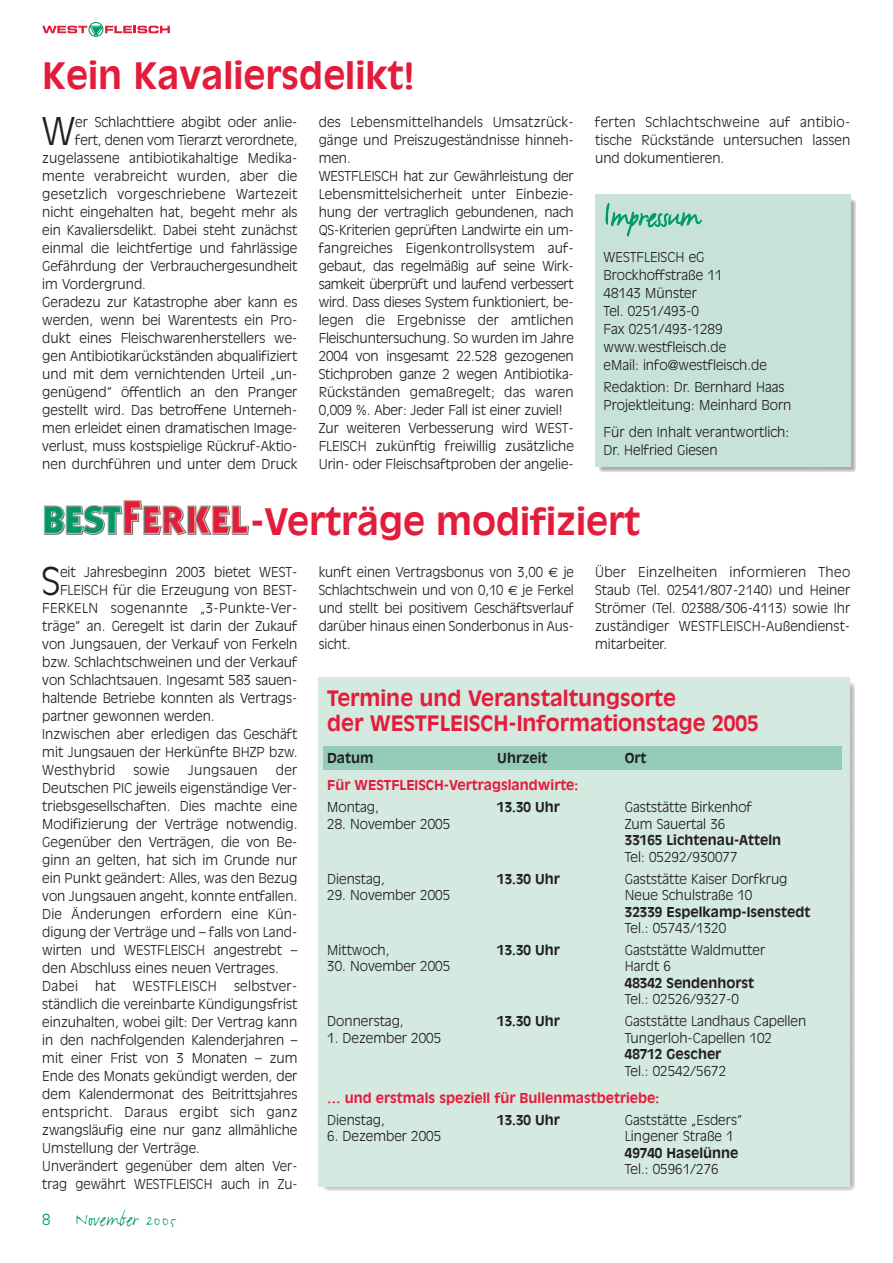
<style>
.page{position:relative;width:893px;height:1263px;background:#fff}
.page>*{position:absolute;margin:0;border:0;box-sizing:border-box;transform-origin:0 0}
.t1{font:300 37.8px "Antique Olive";color:#231f20}
.t2{font:700 36px "Antique Olive";color:#e41c3b}
.t3{font:30px "FF Justlefthand";letter-spacing:-.005em;color:#009964}
.t4{font:700 21px/25.2px "Antique Olive";color:#e41c3b}
.t5{font:21px "FF Justlefthand";color:#009964}
.t6{font:300 13.5px/18px "Antique Olive";color:#231f20}
.t7{font:700 13.5px "Antique Olive";color:#231f20}
.t8{font:300 13.5px "Antique Olive";letter-spacing:.02em;color:#231f20}
.t9{font:700 13.5px "Antique Olive";color:#e41c3b}
.s1{font-size:48px}
.s2{font-family:"Antique Olive";font-weight:300;font-size:15px}
.s3{font-family:"Euro Sans";font-weight:400}
</style>
<div class="page">
<div style="left:88px;top:22px;width:15px;height:15px;border:1px solid #009964;border-radius:50%"></div>
<svg style="left:42px;top:25px;width:128px;height:12px"></svg>
<div style="left:319px;top:677px;width:531px;height:509px;background:#d4e9df"></div>
<div style="left:323px;top:746px;width:519px;height:24px;background:#94ccb7"></div>
<img style="left:599px;top:199px;width:257px;height:272px">
<div style="left:595px;top:195px;width:255px;height:272px;background:#c7e3d7"></div>
<svg style="left:44px;top:500px;width:205px;height:35px"></svg>
<h2 class="t2" style="left:42px;top:61px;width:374px">Kein Kavaliersdelikt!</h2>
<h1 class="t1" style="left:42px;top:115px;width:35px">W</h1>
<p class="t6" style="left:75px;top:113px;width:224px">er Schlachttiere abgibt oder anlie-</p>
<p class="t6" style="left:75px;top:131px;width:224px">fert, denen vom Tierarzt verordnete,</p>
<p class="t6" style="left:42px;top:149px;width:257px">zugelassene antibiotikahaltige Medika-</p>
<p class="t8" style="left:42px;top:170px;width:257px">mente verabreicht wurden, aber die</p>
<p class="t8" style="left:42px;top:188px;width:257px">gesetzlich vorgeschriebene Wartezeit</p>
<p class="t6" style="left:42px;top:203px;width:257px">nicht eingehalten hat, begeht mehr als</p>
<p class="t6" style="left:42px;top:221px;width:257px">ein Kavaliersdelikt. Dabei steht zunächst</p>
<p class="t6" style="left:42px;top:239px;width:257px">einmal die leichtfertige und fahrlässige</p>
<p class="t6" style="left:42px;top:257px;width:257px">Gefährdung der Verbrauchergesundheit</p>
<p class="t6" style="left:42px;top:275px;width:105px">im Vordergrund.</p>
<p class="t6" style="left:42px;top:293px;width:257px">Geradezu zur Katastrophe aber kann es</p>
<p class="t6" style="left:42px;top:311px;width:257px">werden, wenn bei Warentests ein Pro-</p>
<p class="t6" style="left:42px;top:329px;width:257px">dukt eines Fleischwarenherstellers we-</p>
<p class="t6" style="left:42px;top:347px;width:257px">gen Antibiotikarückständen abqualifiziert</p>
<p class="t6" style="left:42px;top:365px;width:257px">und mit dem vernichtenden Urteil „un-</p>
<p class="t6" style="left:42px;top:383px;width:257px">genügend“ öffentlich an den Pranger</p>
<p class="t6" style="left:42px;top:401px;width:257px">gestellt wird. Das betroffene Unterneh-</p>
<p class="t6" style="left:42px;top:419px;width:257px">men erleidet einen dramatischen Image-</p>
<p class="t6" style="left:42px;top:437px;width:257px">verlust, muss kostspielige Rückruf-Aktio-</p>
<p class="t6" style="left:42px;top:455px;width:257px">nen durchführen und unter dem Druck</p>
<p class="t6" style="left:319px;top:113px;width:257px">des Lebensmittelhandels Umsatzrück&shy;gänge und Preiszugeständnisse hinneh&shy;men.<br>WESTFLEISCH hat zur Gewährleistung der Lebensmittelsicherheit unter Einbezie&shy;hung der vertraglich gebundenen, nach QS-Kriterien geprüften Landwirte ein um&shy;fangreiches Eigenkontrollsystem auf&shy;gebaut, das regelmäßig auf seine Wirk&shy;samkeit überprüft und laufend verbessert wird. Dass dieses System funktioniert, be&shy;legen die Ergebnisse der amtlichen Fleischuntersuchung. So wurden im Jahre 2004 von insgesamt 22.528 gezogenen Stichproben ganze 2 wegen Antibiotika-Rückständen gemaßregelt; das waren 0,009 %. Aber: Jeder Fall ist einer zuviel!<br>Zur weiteren Verbesserung wird WEST-FLEISCH zukünftig freiwillig zusätzliche Urin- oder Fleischsaftproben der angelie-</p>
<p class="t6" style="left:595px;top:113px;width:257px;text-align:justify">ferten Schlachtschweine auf antibio&shy;tische Rückstände untersuchen lassen und dokumentieren.</p>
<h3 class="t3" style="left:604px;top:207px;width:97px"><span class="s1">I</span>mpressum</h3>
<p class="t6" style="left:604px;top:248px;width:165px">WESTFLEISCH eG<br>Brockhoffstraße 11<br>48143 Münster<br>Tel. 0251/493-0<br>Fax 0251/493-1289 www.westfleisch.de<br>eMail: info@westfleisch.de</p>
<p class="t6" style="left:604px;top:379px;width:189px">Redaktion: Dr. Bernhard Haas<br>Projektleitung: Meinhard Born</p>
<p class="t6" style="left:604px;top:423px;width:187px">Für den Inhalt verantwortlich:<br>Dr. Helfried Giesen</p>
<h2 class="t2" style="left:251px;top:507px;width:391px">-Verträge modifiziert</h2>
<h1 class="t1" style="left:41px;top:565px;width:20px">S</h1>
<p class="t6" style="left:60px;top:563px;width:239px">eit Jahresbeginn 2003 bietet WEST-</p>
<p class="t6" style="left:60px;top:581px;width:239px">FLEISCH für die Erzeugung von BEST-</p>
<p class="t8" style="left:42px;top:602px;width:257px">FERKELN sogenannte „3-Punkte-Ver-</p>
<p class="t6" style="left:42px;top:617px;width:257px">träge“ an. Geregelt ist darin der Zukauf</p>
<p class="t6" style="left:42px;top:635px;width:257px">von Jungsauen, der Verkauf von Ferkeln</p>
<p class="t6" style="left:42px;top:653px;width:257px">bzw. Schlachtschweinen und der Verkauf</p>
<p class="t6" style="left:42px;top:671px;width:257px">von Schlachtsauen. Ingesamt 583 sauen-</p>
<p class="t6" style="left:42px;top:689px;width:257px">haltende Betriebe konnten als Vertrags-</p>
<p class="t6" style="left:42px;top:707px;width:174px">partner gewonnen werden.</p>
<p class="t6" style="left:42px;top:725px;width:257px">Inzwischen aber erledigen das Geschäft</p>
<p class="t6" style="left:42px;top:743px;width:257px">mit Jungsauen der Herkünfte BHZP bzw.</p>
<p class="t8" style="left:42px;top:764px;width:74px">Westhybrid</p>
<p class="t6" style="left:133px;top:761px;width:38px">sowie</p>
<p class="t8" style="left:188px;top:764px;width:71px">Jungsauen</p>
<p class="t6" style="left:42px;top:761px;width:257px;text-indent:234px">der Deutschen PIC jeweils eigenständige Ver&shy;triebsgesellschaften. Dies machte eine Modifizierung der Verträge notwendig.<br>Gegenüber den Verträgen, die von Be&shy;ginn an gelten, hat sich im Grunde nur ein Punkt geändert: Alles, was den Bezug von Jungsauen angeht, konnte entfallen.<br>Die Änderungen erfordern eine Kün&shy;digung der Verträge und – falls von Land&shy;wirten und WESTFLEISCH angestrebt – den Abschluss eines neuen Vertrages.<br>Dabei</p>
<p class="t6" style="left:42px;top:977px;width:257px;text-indent:192px">selbstver&shy;ständlich die vereinbarte Kündigungsfrist einzuhalten, wobei gilt: Der Vertrag kann in den nachfolgenden Kalenderjahren – mit einer Frist von 3 Monaten – zum Ende des Monats gekündigt werden, der dem Kalendermonat des Beitrittsjahres entspricht. Daraus ergibt sich ganz zwangsläufig eine nur ganz allmähliche Umstellung der Verträge.<br>Unverändert gegenüber dem alten Ver&shy;trag gewährt WESTFLEISCH auch in Zu-</p>
<p class="t6" style="left:95px;top:977px;width:22px">hat</p>
<p class="t8" style="left:133px;top:980px;width:85px">WESTFLEISCH</p>
<h3 class="t5" style="left:42px;top:1212px;width:137px"><span class="s2">8</span> November 2005</h3>
<p class="t6" style="left:319px;top:563px;width:257px;text-align:justify">kunft einen Vertragsbonus von 3,00 <span class="s3">€</span> je Schlachtschwein und von 0,10 <span class="s3">€</span> je Ferkel und stellt bei positivem Geschäftsverlauf darüber hinaus einen Sonderbonus in Aus&shy;sicht.</p>
<p class="t6" style="left:595px;top:563px;width:257px;text-align:justify">Über Einzelheiten informieren Theo Staub (Tel. 02541/807-2140) und Heiner Strömer (Tel. 02388/306-4113) sowie Ihr zuständiger WESTFLEISCH-Außendienst&shy;mitarbeiter.</p>
<h3 class="t4" style="left:327px;top:687px;width:433px">Termine und Veranstaltungsorte<br>der WESTFLEISCH-Informationstage 2005</h3>
<p class="t7" style="left:327px;top:753px;width:48px">Datum</p>
<p class="t7" style="left:497px;top:753px;width:52px">Uhrzeit</p>
<p class="t7" style="left:625px;top:753px;width:23px">Ort</p>
<p class="t9" style="left:327px;top:780px;width:253px">Für WESTFLEISCH-Vertragslandwirte:</p>
<p class="t6" style="left:327px;top:799px;width:53px">Montag,</p>
<p class="t7" style="left:497px;top:802px;width:64px">13.30 Uhr</p>
<p class="t6" style="left:625px;top:799px;width:129px">Gaststätte Birkenhof</p>
<p class="t6" style="left:327px;top:815px;width:125px">28. November 2005</p>
<p class="t6" style="left:625px;top:815px;width:102px">Zum Sauertal 36</p>
<p class="t7" style="left:625px;top:835px;width:158px">33165 Lichtenau-Atteln</p>
<p class="t6" style="left:625px;top:848px;width:114px">Tel: 05292/930077</p>
<p class="t6" style="left:327px;top:870px;width:59px">Dienstag,</p>
<p class="t7" style="left:497px;top:873px;width:64px">13.30 Uhr</p>
<p class="t6" style="left:625px;top:870px;width:164px">Gaststätte Kaiser Dorfkrug</p>
<p class="t6" style="left:327px;top:887px;width:125px">29. November 2005</p>
<p class="t6" style="left:625px;top:887px;width:129px">Neue Schulstraße 10</p>
<p class="t7" style="left:625px;top:906px;width:187px">32339 Espelkamp-Isenstedt</p>
<p class="t6" style="left:625px;top:920px;width:103px">Tel.: 05743/1320</p>
<p class="t6" style="left:327px;top:941px;width:64px">Mittwoch,</p>
<p class="t7" style="left:497px;top:944px;width:64px">13.30 Uhr</p>
<p class="t6" style="left:625px;top:941px;width:142px">Gaststätte Waldmutter</p>
<p class="t6" style="left:327px;top:958px;width:125px">30. November 2005</p>
<p class="t6" style="left:625px;top:958px;width:48px">Hardt 6</p>
<p class="t7" style="left:625px;top:977px;width:131px">48342 Sendenhorst</p>
<p class="t6" style="left:625px;top:991px;width:116px">Tel.: 02526/9327-0</p>
<p class="t6" style="left:327px;top:1013px;width:78px">Donnerstag,</p>
<p class="t7" style="left:497px;top:1016px;width:64px">13.30 Uhr</p>
<p class="t6" style="left:625px;top:1013px;width:183px">Gaststätte Landhaus Capellen</p>
<p class="t6" style="left:327px;top:1029px;width:116px">1. Dezember 2005</p>
<p class="t6" style="left:625px;top:1029px;width:149px">Tungerloh-Capellen 102</p>
<p class="t7" style="left:625px;top:1049px;width:98px">48712 Gescher</p>
<p class="t6" style="left:625px;top:1062px;width:103px">Tel.: 02542/5672</p>
<p class="t9" style="left:327px;top:1092px;width:333px">… und erstmals speziell für Bullenmastbetriebe:</p>
<p class="t6" style="left:327px;top:1111px;width:59px">Dienstag,</p>
<p class="t7" style="left:497px;top:1114px;width:64px">13.30 Uhr</p>
<p class="t6" style="left:625px;top:1111px;width:119px">Gaststätte „Esders“</p>
<p class="t6" style="left:327px;top:1128px;width:116px">6. Dezember 2005</p>
<p class="t6" style="left:625px;top:1128px;width:110px">Lingener Straße 1</p>
<p class="t7" style="left:625px;top:1147px;width:115px">49740 Haselünne</p>
<p class="t6" style="left:625px;top:1161px;width:95px">Tel.: 05961/276</p>
</div>
